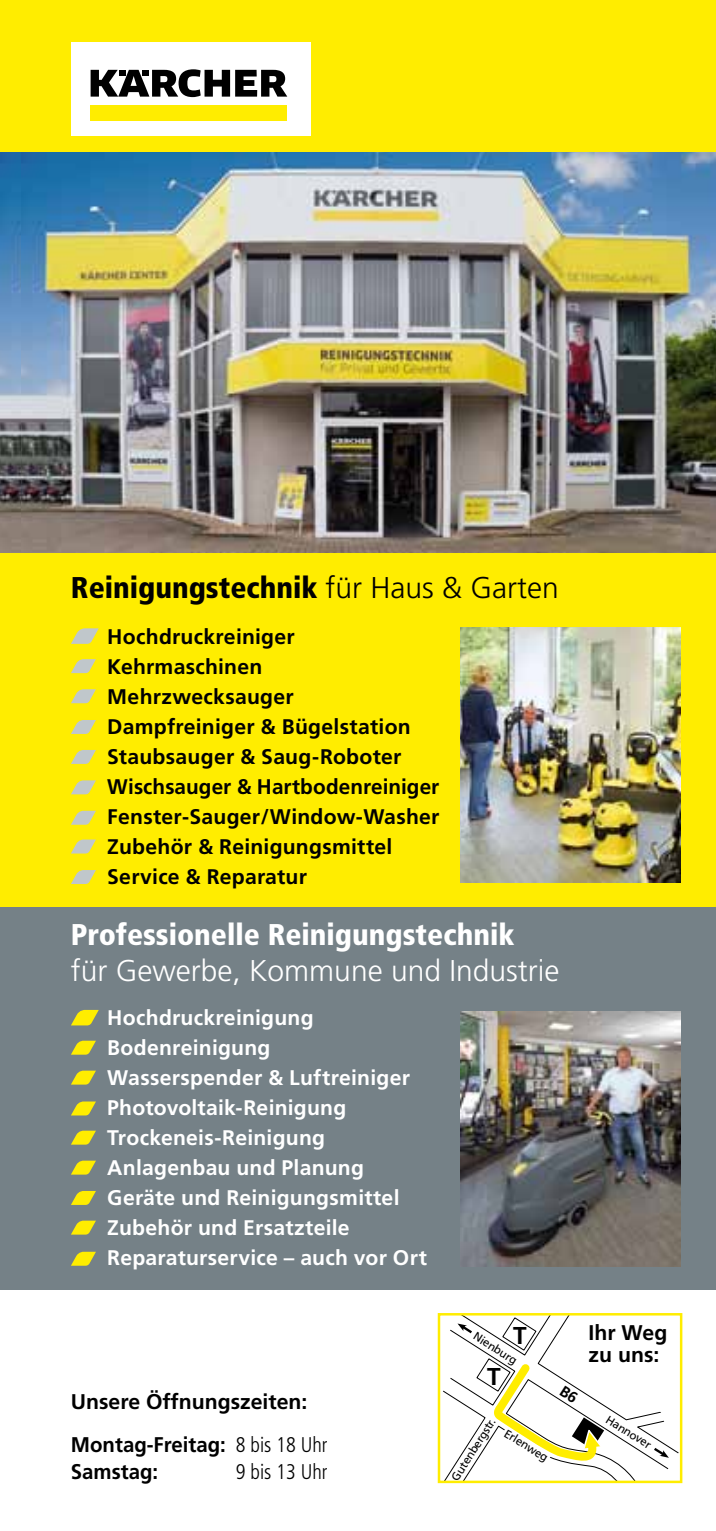
<style>
.page{position:relative;width:716px;height:1531px;background:#fff}
.page>*{position:absolute;margin:0;border:0;box-sizing:border-box;transform-origin:0 0}
.t1{font:900 condensed 30px "Frutiger";color:#000}
.t2{font:900 condensed 30px "Frutiger";color:#fff}
.t3{font:300 30px "Frutiger";color:#fff}
.t4{font:700 24.25px "Frutiger LT Std";color:#000}
.t5{font:700 21.25px/30px "Frutiger";letter-spacing:.01em;color:#000}
.t6{font:700 21.25px/30px "Frutiger";letter-spacing:.01em;color:#fff}
.t7{font:300 condensed 21.25px "Frutiger";color:#000;scale:.96 1}
.t8{font:700 21.25px "Frutiger";letter-spacing:.01em;color:#000;scale:.96 1}
.t9{font:11.5px "Frutiger LT Std";color:#000}
.s1{font-weight:300;font-stretch:normal}
.s2{font-weight:300;font-stretch:condensed}
</style>
<div class="page">
<img style="left:0;top:152px;width:21px;height:401px">
<img style="left:21px;top:152px;width:695px;height:401px">
<div style="left:0;top:553px;width:716px;height:354px;background:#ffed00"></div>
<svg style="left:71px;top:628px;width:28px;height:16px"></svg>
<svg style="left:71px;top:750px;width:25px;height:14px"></svg>
<svg style="left:71px;top:689px;width:25px;height:14px"></svg>
<svg style="left:71px;top:811px;width:25px;height:14px"></svg>
<svg style="left:71px;top:659px;width:25px;height:14px"></svg>
<svg style="left:71px;top:780px;width:25px;height:14px"></svg>
<svg style="left:71px;top:720px;width:25px;height:14px"></svg>
<svg style="left:71px;top:839px;width:25px;height:14px"></svg>
<svg style="left:71px;top:870px;width:25px;height:14px"></svg>
<img style="left:461px;top:627px;width:219px;height:255px">
<div style="left:0;top:907px;width:716px;height:383px;background:#758187"></div>
<img style="left:461px;top:1012px;width:219px;height:255px">
<div style="left:0;top:0;width:716px;height:152px;background:#ffed00"></div>
<div style="left:71px;top:43px;width:240px;height:93px;background:#fff"></div>
<div style="left:91px;top:105px;width:196px;height:16px;background:#ffed00"></div>
<svg style="left:91px;top:69px;width:196px;height:28px"></svg>
<div style="left:438px;top:1313px;width:244px;height:170px;border:2px solid #ffed00"></div>
<svg style="left:71px;top:1010px;width:28px;height:15px"></svg>
<svg style="left:71px;top:1160px;width:25px;height:14px"></svg>
<svg style="left:71px;top:1070px;width:25px;height:14px"></svg>
<svg style="left:71px;top:1220px;width:25px;height:14px"></svg>
<svg style="left:71px;top:1041px;width:25px;height:13px"></svg>
<svg style="left:71px;top:1191px;width:25px;height:14px"></svg>
<svg style="left:71px;top:1101px;width:25px;height:14px"></svg>
<svg style="left:71px;top:1130px;width:25px;height:14px"></svg>
<svg style="left:71px;top:1252px;width:25px;height:13px"></svg>
<svg style="left:441px;top:1314px;width:239px;height:168px"></svg>
<h1 class="t1" style="left:71px;top:569px;width:489px">Reinigungstechnik <span class="s1">für Haus &amp; Garten</span></h1>
<p class="t5" style="left:107px;top:621px;width:334px">Hochdruckreiniger<br>Kehrmaschinen<br>Mehrzwecksauger<br>Dampfreiniger &amp; Bügelstation<br>Staubsauger &amp; Saug-Roboter<br>Wischsauger &amp; Hartbodenreiniger<br>Fenster-Sauger/Window-Washer<br>Zubehör &amp; Reinigungsmittel<br>Service &amp; Reparatur</p>
<h1 class="t2" style="left:71px;top:917px;width:445px">Professionelle Reinigungstechnik</h1>
<h1 class="t3" style="left:71px;top:954px;width:490px">für Gewerbe, Kommune und Industrie</h1>
<p class="t6" style="left:107px;top:1002px;width:321px">Hochdruckreinigung<br>Bodenreinigung<br>Wasserspender &amp; Luftreiniger<br>Photovoltaik-Reinigung<br>Trockeneis-Reinigung<br>Anlagenbau und Planung<br>Geräte und Reinigungsmittel<br>Zubehör und Ersatzteile<br>Reparaturservice – auch vor Ort</p>
<p class="t5" style="left:71px;top:1380px;width:258px;line-height:42.2px">Unsere Öffnungszeiten:<br>Montag-Freitag: <span class="s2">8 bis 18 Uhr</span></p>
<p class="t8" style="left:71px;top:1459px;width:92px">Samstag:</p>
<p class="t7" style="left:236px;top:1459px;width:97px">9 bis 13 Uhr</p>
<p class="t4" style="left:513px;top:1321px;width:15px">T</p>
<p class="t9" style="left:478px;top:1329px;width:51px;rotate:32deg">Nienburg</p>
<p class="t4" style="left:487px;top:1362px;width:15px">T</p>
<p class="t9" style="left:448px;top:1475px;width:73px;rotate:-57deg">Gutenbergstr.</p>
<p class="t9" style="left:509px;top:1427px;width:51px;rotate:31deg">Erlenweg</p>
<p class="t5" style="left:588px;top:1321px;width:80px;line-height:22.5px">Ihr Weg zu uns:</p>
<p class="t9" style="left:610px;top:1413px;width:53px;rotate:32deg">Hannover</p>
</div>
